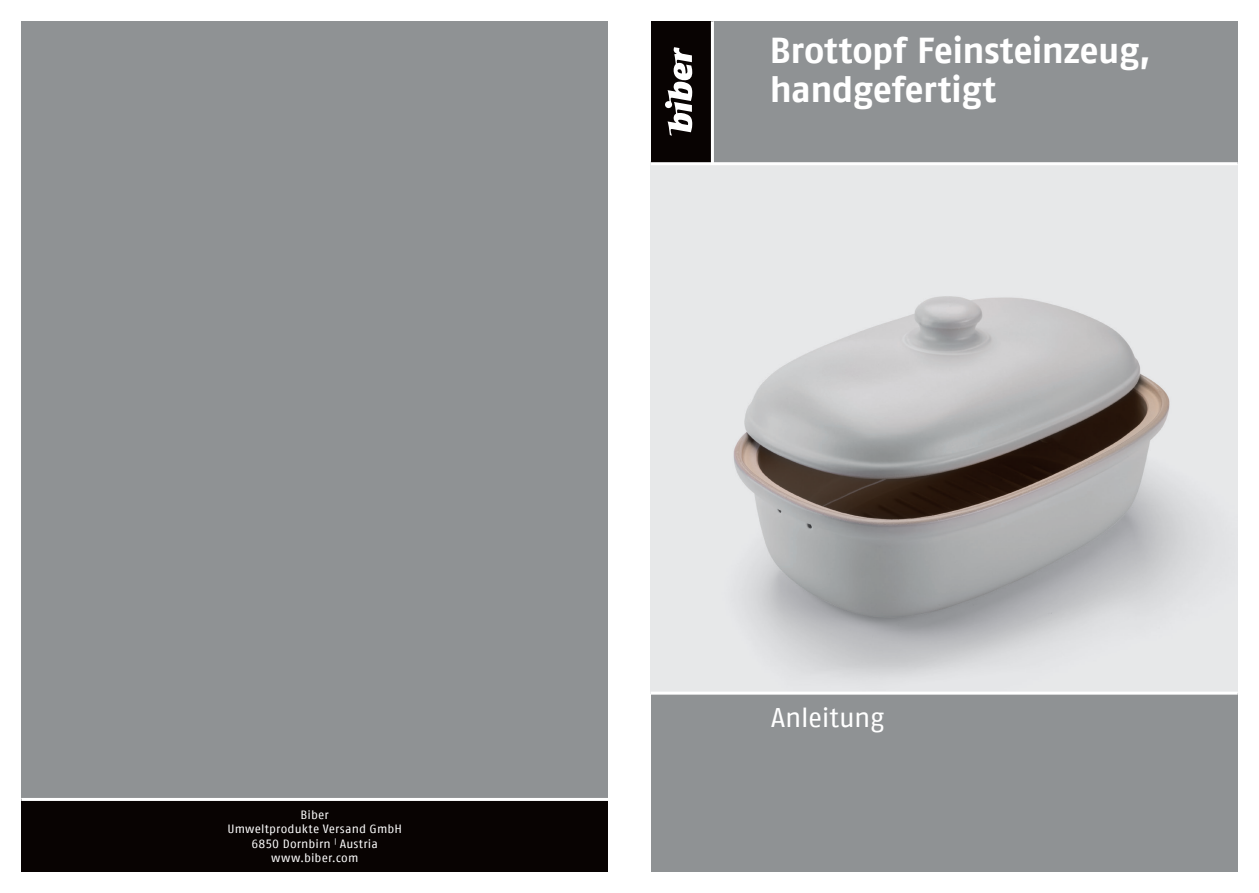
<style>
.page{position:relative;width:1259px;height:893px;background:#fff}
.page>*{position:absolute;margin:0;border:0;box-sizing:border-box;transform-origin:0 0}
.t1{font:700 36px/39px "Fago Offc Pro";letter-spacing:-.015em;color:#fff}
.t2{font:27px "Fago Offc Pro";letter-spacing:-.015em;color:#fff}
.t3{font:12px/14.4px "Fago Offc Pro";letter-spacing:.01em;color:#fff;text-align:center}
</style>
<div class="page">
<div style="left:21px;top:21px;width:587px;height:851px;background:#8f9294"></div>
<div style="left:21px;top:799px;width:587px;height:73px;background:#080302"></div>
<hr style="left:21px;top:798px;width:587px;height:3px;background:#fff">
<img style="left:651px;top:165px;width:586px;height:527px">
<div style="left:651px;top:21px;width:586px;height:143px;background:#8f9294"></div>
<div style="left:651px;top:693px;width:586px;height:179px;background:#8f9294"></div>
<div style="left:651px;top:21px;width:61px;height:143px;background:#080302"></div>
<hr style="left:651px;top:162px;width:586px;height:3px;background:#fff">
<hr style="left:651px;top:692px;width:586px;height:3px;background:#fff">
<hr style="left:711px;top:21px;width:3px;height:143px;background:#fff">
<svg style="left:665px;top:47px;width:27px;height:89px"></svg>
<p class="t3" style="left:227px;top:807px;width:176px">Biber<br>Umweltprodukte Versand GmbH<br>6850 Dornbirn <sup>|</sup> Austria www.biber.com</p>
<h1 class="t1" style="left:770px;top:31px;width:382px">Brottopf Feinsteinzeug, handgefertigt</h1>
<h2 class="t2" style="left:770px;top:702px;width:115px">Anleitung</h2>
</div>
